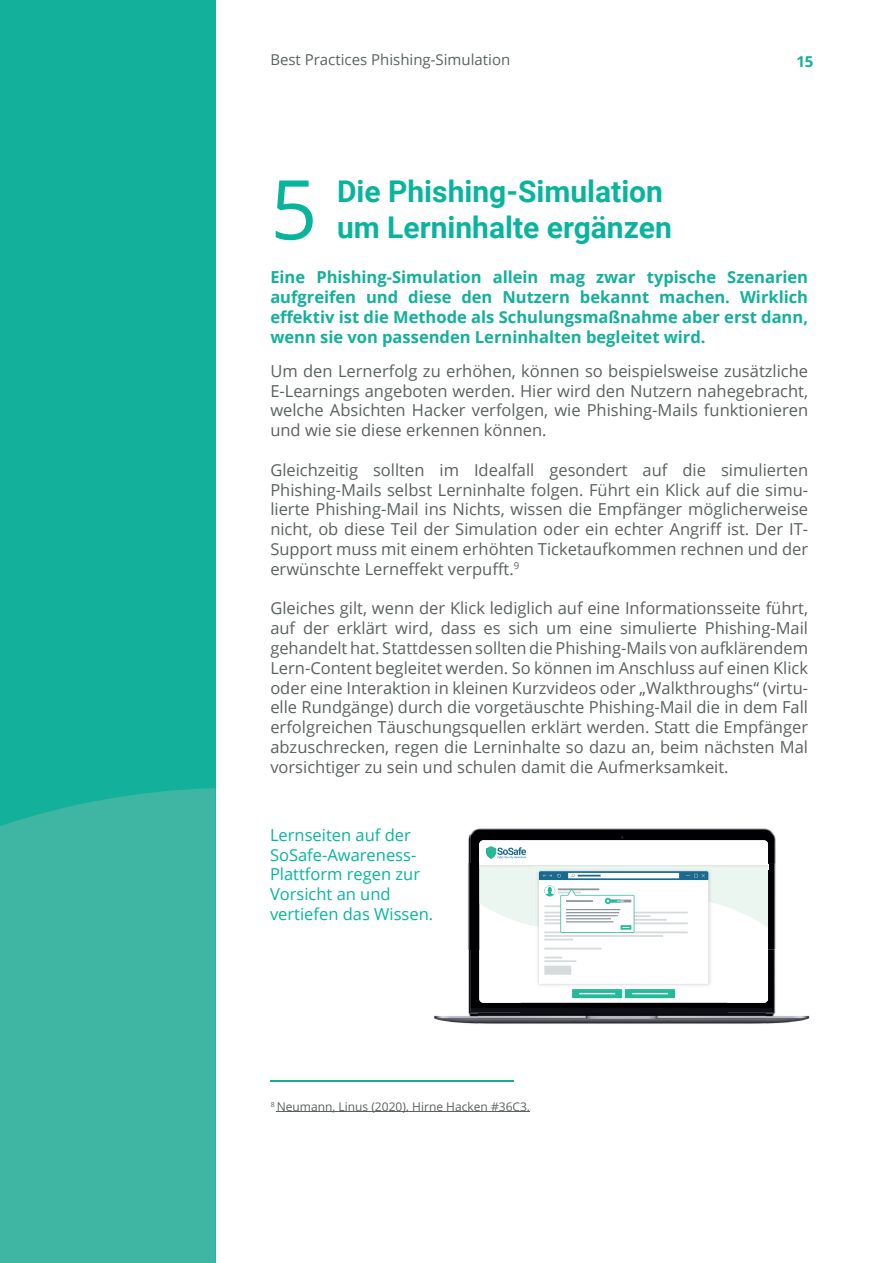
<style>
.page{position:relative;width:893px;height:1263px;background:#fff}
.page>*{position:absolute;margin:0;border:0;box-sizing:border-box;transform-origin:0 0}
.t1{font:82.5px "Open Sans";color:#09b49d}
.t2{font:700 30px "Roboto";color:#09b49d}
.t3{font:16.5px/19.8px "Open Sans";color:#5b6060;text-align:justify}
.t4{font:700 16.5px/19.8px "Open Sans";color:#13b09b;text-align:justify}
.t5{font:16.5px/19.8px "Open Sans";color:#06b59e}
.t6{font:15px "Open Sans";color:#5b6161}
.t7{font:700 15px "Open Sans";color:#13b09b}
.t8{font:12px "Open Sans";color:#5d6161}
</style>
<div class="page">
<div style="left:0;top:0;width:215px;height:1263px;background:#13b09b"></div>
<div style="left:0;top:788px;width:215px;height:475px;background:#3eb6a3"></div>
<hr style="left:277px;top:1111px;width:253px;height:1px;background:#5d6161">
<hr style="left:270px;top:1080px;width:244px;height:1px;background:#0fb19c">
<img style="left:434px;top:949px;width:44px;height:75px">
<img style="left:766px;top:1013px;width:44px;height:11px">
<img style="left:478px;top:1013px;width:288px;height:11px">
<img style="left:468px;top:828px;width:304px;height:36px">
<img style="left:469px;top:949px;width:51px;height:64px">
<img style="left:727px;top:1012px;width:49px;height:1px">
<img style="left:520px;top:1003px;width:207px;height:10px">
<img style="left:469px;top:864px;width:10px;height:85px">
<img style="left:769px;top:864px;width:7px;height:85px">
<div style="left:470px;top:832px;width:306px;height:32px;background:#000002"></div>
<img style="left:470px;top:949px;width:51px;height:63px">
<img style="left:726px;top:949px;width:50px;height:63px">
<div style="left:479px;top:840px;width:289px;height:163px;background:#fff;border-radius:4px"></div>
<div style="left:479px;top:840px;width:289px;height:24px;background:#fff"></div>
<svg style="left:625px;top:989px;width:50px;height:9px"></svg>
<svg style="left:632px;top:993px;width:36px;height:1px"></svg>
<svg style="left:572px;top:989px;width:50px;height:9px"></svg>
<svg style="left:579px;top:993px;width:36px;height:1px"></svg>
<svg style="left:479px;top:844px;width:290px;height:140px"></svg>
<p class="t6" style="left:270px;top:50px;width:241px">Best Practices Phishing-Simulation</p>
<p class="t7" style="left:796px;top:51px;width:19px">15</p>
<h2 class="t2" style="left:337px;top:170px;width:328px">Die Phishing-Simulation</h2>
<h1 class="t1" style="left:270px;top:153px;width:49px">5</h1>
<h2 class="t2" style="left:337px;top:206px;width:336px">um Lerninhalte ergänzen</h2>
<p class="t4" style="left:270px;top:267px;width:539px">Eine Phishing-Simulation allein mag zwar typische Szenarien aufgreifen und diese den Nutzern bekannt machen. Wirklich effektiv ist die Methode als Schulungsmaßnahme aber erst dann, wenn sie von passenden Lerninhalten begleitet wird.</p>
<p class="t3" style="left:270px;top:360px;width:539px">Um den Lernerfolg zu erhöhen, können so beispielsweise zusätzliche E-Learnings angeboten werden. Hier wird den Nutzern nahegebracht, welche Absichten Hacker verfolgen, wie Phishing-Mails funktionieren und wie sie diese erkennen können.</p>
<p class="t3" style="left:270px;top:459px;width:539px">Gleichzeitig sollten im Idealfall gesondert auf die simulierten Phishing-Mails selbst Lerninhalte folgen. Führt ein Klick auf die simu&shy;lierte Phishing-Mail ins Nichts, wissen die Empfänger möglicherweise nicht, ob diese Teil der Simulation oder ein echter Angriff ist. Der IT-Support muss mit einem erhöhten Ticketaufkommen rechnen und der erwünschte Lerneffekt verpufft.<sup>9</sup></p>
<p class="t3" style="left:270px;top:598px;width:539px">Gleiches gilt, wenn der Klick lediglich auf eine Informationsseite führt, auf der erklärt wird, dass es sich um eine simulierte Phishing-Mail gehandelt hat. Stattdessen sollten die Phishing-Mails von aufklärendem Lern-Content begleitet werden. So können im Anschluss auf einen Klick oder eine Interaktion in kleinen Kurzvideos oder „Walkthroughs“ (virtu&shy;elle Rundgänge) durch die vorgetäuschte Phishing-Mail die in dem Fall erfolgreichen Täuschungsquellen erklärt werden. Statt die Empfänger abzuschrecken, regen die Lerninhalte so dazu an, beim nächsten Mal vorsichtiger zu sein und schulen damit die Aufmerksamkeit.</p>
<p class="t5" style="left:270px;top:824px;width:165px">Lernseiten auf der<br>SoSafe-Awareness-<br>Plattform regen zur<br>Vorsicht an und vertiefen das Wissen.</p>
<p class="t8" style="left:271px;top:1098px;width:261px"><sup>8</sup> Neumann, Linus (2020). Hirne Hacken #36C3.</p>
</div>
